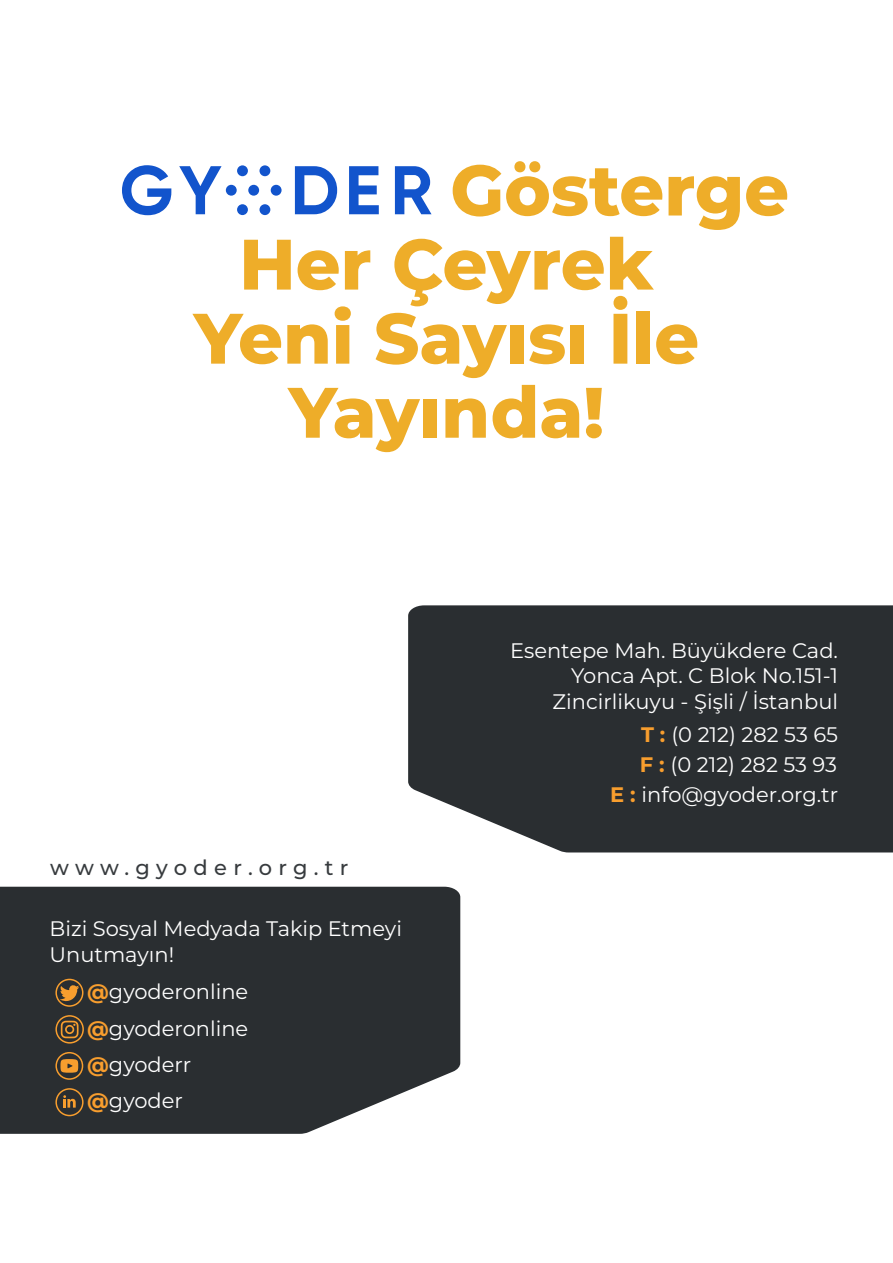
<style>
.page{position:relative;width:893px;height:1263px;background:#fff}
.page>*{position:absolute;margin:0;border:0;box-sizing:border-box;transform-origin:0 0}
.t1{font:800 71.25px "Montserrat";color:#eead29}
.t2{font:21px/25.5px "Montserrat";color:#fff;text-align:right}
.t3{font:500 21px "Montserrat";letter-spacing:.3em;color:#373b3e}
.s1{font-weight:700;color:#f89e2e}
</style>
<div class="page">
<div style="left:408px;top:605px;width:485px;height:247px;background:#2a2e31"></div>
<div style="left:0;top:887px;width:460px;height:247px;background:#2a2e31"></div>
<svg style="left:122px;top:165px;width:49px;height:50px"></svg>
<svg style="left:179px;top:166px;width:43px;height:48px"></svg>
<svg style="left:295px;top:166px;width:42px;height:48px"></svg>
<svg style="left:349px;top:166px;width:30px;height:48px"></svg>
<svg style="left:395px;top:166px;width:36px;height:48px"></svg>
<div style="left:237px;top:165px;width:11px;height:11px;background:#1254cc;border-radius:50%"></div>
<div style="left:259px;top:165px;width:11px;height:11px;background:#1254cc;border-radius:50%"></div>
<div style="left:271px;top:185px;width:11px;height:11px;background:#1254cc;border-radius:50%"></div>
<div style="left:259px;top:204px;width:11px;height:11px;background:#1254cc;border-radius:50%"></div>
<div style="left:237px;top:204px;width:11px;height:11px;background:#1254cc;border-radius:50%"></div>
<div style="left:226px;top:185px;width:11px;height:11px;background:#1254cc;border-radius:50%"></div>
<div style="left:248px;top:185px;width:11px;height:11px;background:#1254cc;border-radius:50%"></div>
<svg style="left:55px;top:979px;width:28px;height:28px"></svg>
<svg style="left:55px;top:1015px;width:29px;height:28px"></svg>
<svg style="left:55px;top:1052px;width:28px;height:28px"></svg>
<svg style="left:55px;top:1088px;width:29px;height:28px"></svg>
<h1 class="t1" style="left:450px;top:148px;width:340px">Gösterge</h1>
<h1 class="t1" style="left:239px;top:222px;width:416px">Her Çeyrek</h1>
<h1 class="t1" style="left:194px;top:296px;width:507px">Yeni Sayısı İle</h1>
<h1 class="t1" style="left:289px;top:370px;width:317px">Yayında!</h1>
<p class="t3" style="left:50px;top:856px;width:300px">www.gyoder.org.tr</p>
<p class="t2" style="left:50px;top:916px;width:354px;text-align:left">Bizi Sosyal Medyada Takip Etmeyi<br>Unutmayın!</p>
<p class="t2" style="left:87px;top:974px;width:163px;line-height:36.5px;text-align:left"><span class="s1">@</span>gyoderonline <span class="s1">@</span>gyoderonline <span class="s1">@</span>gyoderr <span class="s1">@</span>gyoder</p>
<p class="t2" style="left:510px;top:638px;width:329px">Esentepe Mah. Büyükdere Cad.<br>Yonca Apt. C Blok No.151-1<br>Zincirlikuyu - Şişli / İstanbul</p>
<p class="t2" style="left:610px;top:721px;width:229px;line-height:29.7px"><span class="s1">T :</span> (0 212) 282 53 65<br><span class="s1">F :</span> (0 212) 282 53 93<br><span class="s1">E :</span> info@gyoder.org.tr</p>
</div>
